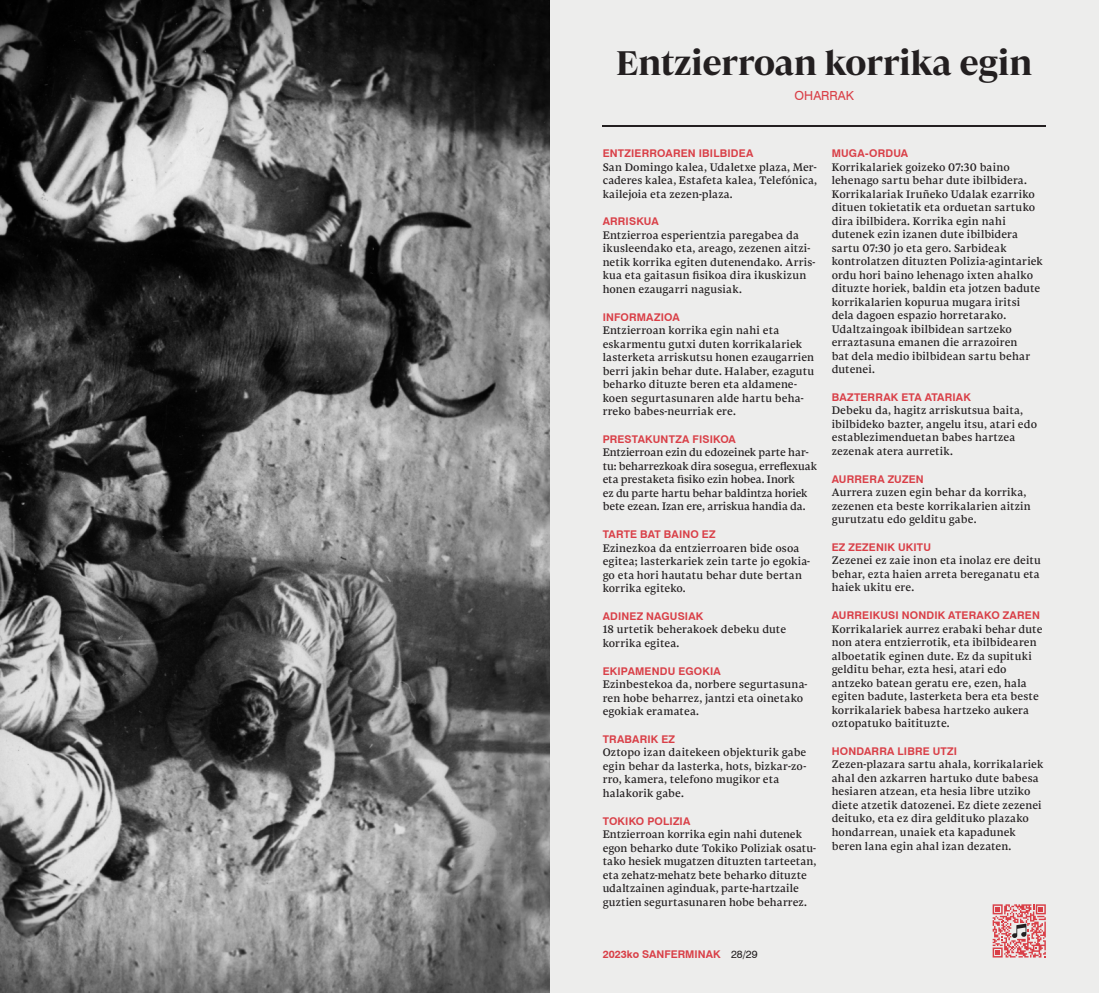
<style>
.page{position:relative;width:1099px;height:993px;background:#fff}
.page>*{position:absolute;margin:0;border:0;box-sizing:border-box;transform-origin:0 0}
.SUBTITULO_NUMEROS{font:700 33.75px "Ashler Display";color:#231f20}
.SUBTITULO_NUMEROS-2{font:12.5px "Swiss 721 BT";color:#d93f47}
.TXT1{font:10.62px/13.5px "Ashler Text";letter-spacing:.015em;color:#231f20}
.TXT1-2{font:700 10.62px "Swiss 721 BT";letter-spacing:.015em;color:#d93f47}
.TXT1-3{font:10.62px/13.5px "Ashler Text";letter-spacing:-.005em;color:#231f20}
.s1{font-weight:400;color:#231f20}
</style>
<div class="page">
<div style="left:549px;top:0;width:549px;height:992px;background:#ededec"></div>
<img style="left:0;top:0;width:549px;height:992px">
<hr style="left:602px;top:125px;width:443px;height:2px;background:#231f20">
<svg style="left:992px;top:904px;width:53px;height:53px"></svg>
<p class="SUBTITULO_NUMEROS" style="left:616px;top:41px;width:417px">Entzierroan korrika egin</p>
<p class="SUBTITULO_NUMEROS-2" style="left:794px;top:87px;width:61px">OHARRAK</p>
<p class="TXT1-2" style="left:602px;top:147px;width:152px">ENTZIERROAREN IBILBIDEA</p>
<p class="TXT1" style="left:602px;top:160px;width:216px;text-align:justify">San Domingo kalea, Udaletxe plaza, Mer&shy;caderes kalea, Estafeta kalea, Telefónica, kailejoia eta zezen-plaza.</p>
<p class="TXT1-2" style="left:602px;top:215px;width:58px">ARRISKUA</p>
<p class="TXT1" style="left:602px;top:228px;width:214px">Entzierroa esperientzia paregabea da ikusleendako eta, areago, zezenen aitzi&shy;netik korrika egiten dutenendako. Arris&shy;kua eta gaitasun fisikoa dira ikuskizun honen ezaugarri nagusiak.</p>
<p class="TXT1-2" style="left:602px;top:310px;width:79px">INFORMAZIOA</p>
<p class="TXT1" style="left:602px;top:323px;width:213px">Entzierroan korrika egin nahi eta eskarmentu gutxi duten korrikalariek lasterketa arriskutsu honen ezaugarrien berri jakin behar dute. Halaber, ezagutu beharko dituzte beren eta aldamene&shy;koen segurtasunaren alde hartu beha&shy;rreko babes-neurriak ere.</p>
<p class="TXT1-2" style="left:602px;top:432px;width:135px">PRESTAKUNTZA FISIKOA</p>
<p class="TXT1-3" style="left:602px;top:446px;width:216px">Entzierroan ezin du edozeinek parte har&shy;tu: beharrezkoak dira sosegua, erreflexuak eta prestaketa fisiko ezin hobea. Inork<br>ez du parte hartu behar baldintza horiek bete ezean. Izan ere, arriskua handia da.</p>
<p class="TXT1-2" style="left:602px;top:527px;width:114px">TARTE BAT BAINO EZ</p>
<p class="TXT1" style="left:602px;top:541px;width:209px">Ezinezkoa da entzierroaren bide osoa egitea; lasterkariek zein tarte jo egokia&shy;go eta hori hautatu behar dute bertan korrika egiteko.</p>
<p class="TXT1-2" style="left:602px;top:609px;width:102px">ADINEZ NAGUSIAK</p>
<p class="TXT1" style="left:602px;top:622px;width:185px">18 urtetik beherakoek debeku dute korrika egitea.</p>
<p class="TXT1-2" style="left:602px;top:664px;width:120px">EKIPAMENDU EGOKIA</p>
<p class="TXT1" style="left:602px;top:677px;width:206px">Ezinbestekoa da, norbere segurtasuna&shy;ren hobe beharrez, jantzi eta oinetako egokiak eramatea.</p>
<p class="TXT1-2" style="left:602px;top:732px;width:74px">TRABARIK EZ</p>
<p class="TXT1" style="left:602px;top:745px;width:205px">Oztopo izan daitekeen objekturik gabe egin behar da lasterka, hots, bizkar-zo&shy;rro, kamera, telefono mugikor eta halakorik gabe.</p>
<p class="TXT1-2" style="left:602px;top:814px;width:89px">TOKIKO POLIZIA</p>
<p class="TXT1" style="left:602px;top:827px;width:215px">Entzierroan korrika egin nahi dutenek egon beharko dute Tokiko Poliziak osatu&shy;tako hesiek mugatzen dituzten tarteetan, eta zehatz-mehatz bete beharko dituzte udaltzainen aginduak, parte-hartzaile guztien segurtasunaren hobe beharrez.</p>
<p class="TXT1-2" style="left:831px;top:147px;width:78px">MUGA-ORDUA</p>
<p class="TXT1" style="left:831px;top:160px;width:213px">Korrikalariek goizeko 07:30 baino lehenago sartu behar dute ibilbidera.<br>Korrikalariak Iruñeko Udalak ezarriko dituen tokietatik eta orduetan sartuko dira ibilbidera. Korrika egin nahi dutenek ezin izanen dute ibilbidera sartu 07:30 jo eta gero. Sarbideak kontrolatzen dituzten Polizia-agintariek ordu hori baino lehenago ixten ahalko dituzte horiek, baldin eta jotzen badute korrikalarien kopurua mugara iritsi dela dagoen espazio horretarako.<br>Udaltzaingoak ibilbidean sartzeko erraztasuna emanen die arrazoiren<br>bat dela medio ibilbidean sartu behar dutenei.</p>
<p class="TXT1-2" style="left:831px;top:390px;width:141px">BAZTERRAK ETA ATARIAK</p>
<p class="TXT1" style="left:831px;top:404px;width:207px">Debeku da, hagitz arriskutsua baita, ibilbideko bazter, angelu itsu, atari edo establezimenduetan babes hartzea zezenak atera aurretik.</p>
<p class="TXT1-2" style="left:831px;top:472px;width:93px">AURRERA ZUZEN</p>
<p class="TXT1" style="left:831px;top:485px;width:201px">Aurrera zuzen egin behar da korrika, zezenen eta beste korrikalarien aitzin gurutzatu edo gelditu gabe.</p>
<p class="TXT1-2" style="left:831px;top:540px;width:101px">EZ ZEZENIK UKITU</p>
<p class="TXT1" style="left:831px;top:554px;width:211px;text-align:justify">Zezenei ez zaie inon eta inolaz ere deitu behar, ezta haien arreta bereganatu eta haiek ukitu ere.</p>
<p class="TXT1-2" style="left:831px;top:608px;width:210px">AURREIKUSI NONDIK ATERAKO ZAREN</p>
<p class="TXT1" style="left:831px;top:622px;width:212px">Korrikalariek aurrez erabaki behar dute non atera entzierrotik, eta ibilbidearen alboetatik eginen dute. Ez da supituki gelditu behar, ezta hesi, atari edo antzeko batean geratu ere, ezen, hala egiten badute, lasterketa bera eta beste korrikalariek babesa hartzeko aukera oztopatuko baitituzte.</p>
<p class="TXT1-2" style="left:831px;top:744px;width:127px">HONDARRA LIBRE UTZI</p>
<p class="TXT1" style="left:831px;top:757px;width:213px">Zezen-plazara sartu ahala, korrikalariek ahal den azkarren hartuko dute babesa hesiaren atzean, eta hesia libre utziko diete atzetik datozenei. Ez diete zezenei deituko, eta ez dira geldituko plazako hondarrean, unaiek eta kapadunek beren lana egin ahal izan dezaten.</p>
<p class="TXT1-2" style="left:602px;top:946px;width:156px">2023ko SANFERMINAK <span class="s1">28/29</span></p>
</div>
